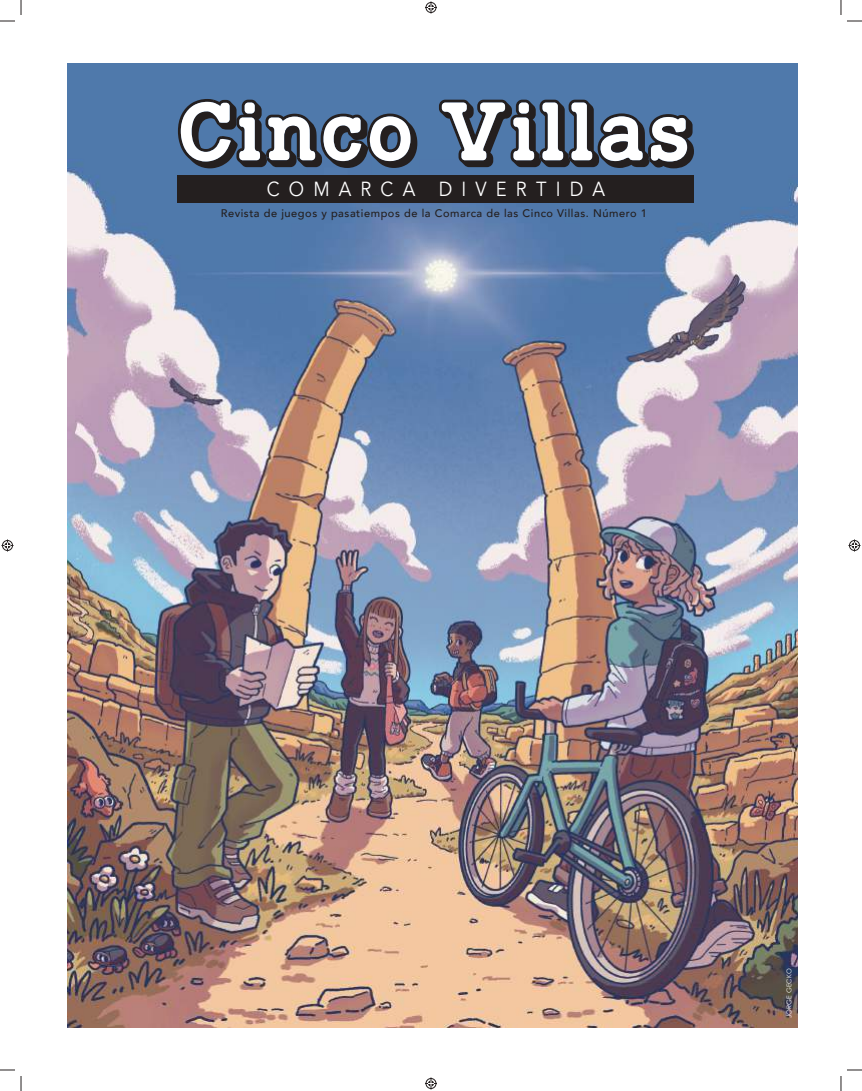
<style>
.page{position:relative;width:862px;height:1091px;background:#fff}
.page>*{position:absolute;margin:0;border:0;box-sizing:border-box;transform-origin:0 0}
.t1{font:20.4px "Avenir";letter-spacing:.5em;color:#fff;scale:.9 1}
.t2{font:500 11px "Avenir";letter-spacing:.05em;color:#241f1f}
.t3{font:6.7px "Century Gothic";color:#fff}
</style>
<div class="page">
<img style="left:68px;top:64px;width:728px;height:963px">
<div style="left:178px;top:175px;width:515px;height:28px;background:#241f1f"></div>
<svg style="left:439px;top:100px;width:254px;height:68px"></svg>
<svg style="left:178px;top:99px;width:239px;height:69px"></svg>
<svg style="left:0;top:0;width:22px;height:22px"></svg>
<svg style="left:0;top:1069px;width:22px;height:22px"></svg>
<svg style="left:840px;top:0;width:21px;height:22px"></svg>
<svg style="left:840px;top:1069px;width:21px;height:22px"></svg>
<svg style="left:425px;top:2px;width:12px;height:12px"></svg>
<svg style="left:425px;top:1077px;width:12px;height:12px"></svg>
<svg style="left:2px;top:539px;width:12px;height:12px"></svg>
<svg style="left:848px;top:539px;width:12px;height:12px"></svg>
<h1 class="t1" style="left:267px;top:177px;width:377px">COMARCA DIVERTIDA</h1>
<p class="t2" style="left:221px;top:204px;width:427px">Revista de juegos y pasatiempos de la Comarca de las Cinco Villas. Número 1</p>
<p class="t3" style="left:784px;top:1018px;width:51px;rotate:-90deg">jorge gecko</p>
</div>
